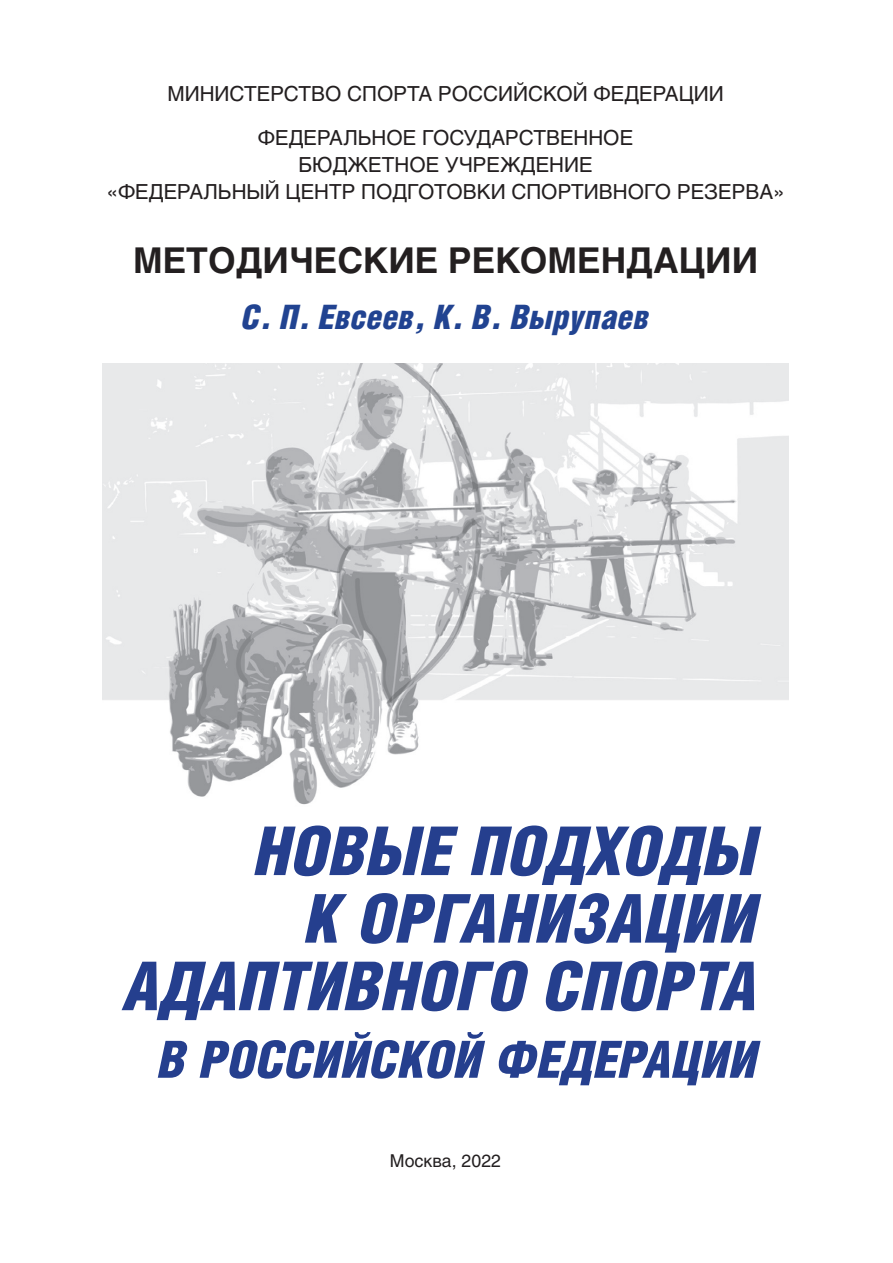
<style>
.page{position:relative;width:893px;height:1263px;background:#fff}
.page>*{position:absolute;margin:0;border:0;box-sizing:border-box;transform-origin:0 0}
.t1{font:italic 900 67.5px/67.5px "Helios Cond";color:#253f8e;text-align:right}
.t2{font:italic 900 51.45px "Helios Cond";color:#253f8e}
.t3{font:700 35.25px "Helios";color:#231f20}
.t4{font:italic 900 33.75px "Helios Cond";color:#214391}
.t5{font:20.55px/43.8px "Helios";color:#231f20;text-align:center}
.t6{font:17.55px "Helios";color:#231f20}
</style>
<div class="page">
<img style="left:102px;top:363px;width:687px;height:442px">
<p class="t5" style="left:167px;top:72px;width:558px">МИНИСТЕРСТВО СПОРТА РОССИЙСКОЙ ФЕДЕРАЦИИ<br>ФЕДЕРАЛЬНОЕ ГОСУДАРСТВЕННОЕ</p>
<p class="t5" style="left:106px;top:151px;width:680px;line-height:27.2px">БЮДЖЕТНОЕ УЧРЕЖДЕНИЕ<br>«ФЕДЕРАЛЬНЫЙ ЦЕНТР ПОДГОТОВКИ СПОРТИВНОГО РЕЗЕРВА»</p>
<p class="t3" style="left:133px;top:240px;width:627px">МЕТОДИЧЕСКИЕ РЕКОМЕНДАЦИИ</p>
<p class="t4" style="left:242px;top:297px;width:409px">С. П. Евсеев, К. В. Вырупаев</p>
<p class="t1" style="left:125px;top:816px;width:635px">НОВЫЕ ПОДХОДЫ<br>К ОРГАНИЗАЦИИ<br>АДАПТИВНОГО СПОРТА</p>
<p class="t2" style="left:158px;top:1030px;width:602px">В РОССИЙСКОЙ ФЕДЕРАЦИИ</p>
<p class="t6" style="left:390px;top:1150px;width:113px">Москва, 2022</p>
</div>
